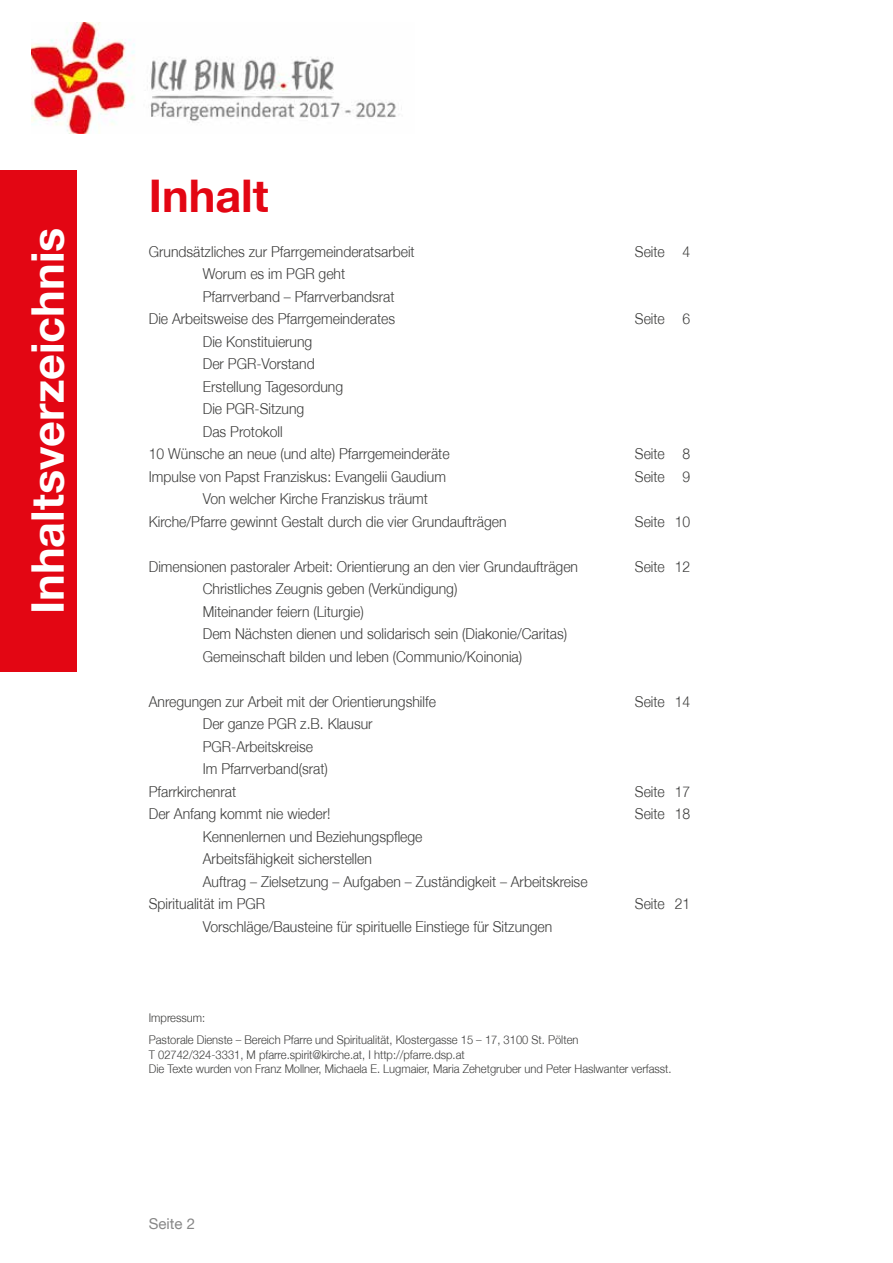
<style>
.page{position:relative;width:893px;height:1263px;background:#fff}
.page>*{position:absolute;margin:0;border:0;box-sizing:border-box;transform-origin:0 0}
.t1{font:700 45px "Helvetica Neue";color:#fff}
.t2{font:700 45px "Helvetica Neue";color:#e30613}
.t3{font:300 15px/22.5px "Helvetica Neue";color:#3c3c3b;scale:.93 1}
.t4{font:15px "Helvetica Neue";color:#878787}
.t5{font:300 12px/22.5px "Helvetica Neue";color:#3c3c3b;scale:.93 1}
</style>
<div class="page">
<div style="left:0;top:170px;width:77px;height:502px;background:#e30613"></div>
<img style="left:32px;top:22px;width:370px;height:112px">
<h1 class="t1" style="left:20px;top:614px;width:388px;rotate:-90deg">Inhaltsverzeichnis</h1>
<h1 class="t2" style="left:149px;top:168px;width:121px">Inhalt</h1>
<p class="t3" style="left:149px;top:240px;width:287px">Grundsätzliches zur Pfarrgemeinderatsarbeit</p>
<p class="t3" style="left:635px;top:240px;width:61px">Seite 4</p>
<p class="t3" style="left:203px;top:262px;width:155px">Worum es im PGR geht</p>
<p class="t3" style="left:203px;top:285px;width:208px">Pfarrverband – Pfarrverbandsrat</p>
<p class="t3" style="left:149px;top:307px;width:266px">Die Arbeitsweise des Pfarrgemeinderates</p>
<p class="t3" style="left:635px;top:307px;width:61px">Seite 6</p>
<p class="t3" style="left:203px;top:330px;width:119px">Die Konstituierung</p>
<p class="t3" style="left:203px;top:352px;width:122px">Der PGR-Vorstand</p>
<p class="t3" style="left:203px;top:375px;width:152px">Erstellung Tagesordung</p>
<p class="t3" style="left:203px;top:397px;width:111px">Die PGR-Sitzung</p>
<p class="t3" style="left:203px;top:420px;width:87px">Das Protokoll</p>
<p class="t3" style="left:149px;top:442px;width:325px">10 Wünsche an neue (und alte) Pfarrgemeinderäte</p>
<p class="t3" style="left:635px;top:442px;width:61px">Seite 8</p>
<p class="t3" style="left:149px;top:465px;width:321px">Impulse von Papst Franziskus: Evangelii Gaudium</p>
<p class="t3" style="left:635px;top:465px;width:61px">Seite 9</p>
<p class="t3" style="left:149px;top:487px;width:386px;text-indent:54px">Von welcher Kirche Franziskus träumt<br>Kirche/Pfarre gewinnt Gestalt durch die vier Grundaufträgen</p>
<p class="t3" style="left:635px;top:510px;width:61px">Seite 10</p>
<p class="t3" style="left:149px;top:555px;width:463px">Dimensionen pastoraler Arbeit: Orientierung an den vier Grundaufträgen</p>
<p class="t3" style="left:635px;top:555px;width:61px">Seite 12</p>
<p class="t3" style="left:203px;top:577px;width:393px">Christliches Zeugnis geben (Verkündigung)<br>Miteinander feiern (Liturgie)<br>Dem Nächsten dienen und solidarisch sein (Diakonie/Caritas)<br>Gemeinschaft bilden und leben (Communio/Koinonia)</p>
<p class="t3" style="left:149px;top:690px;width:310px">Anregungen zur Arbeit mit der Orientierungshilfe</p>
<p class="t3" style="left:635px;top:690px;width:61px">Seite 14</p>
<p class="t3" style="left:203px;top:712px;width:184px">Der ganze PGR z.B. Klausur</p>
<p class="t3" style="left:203px;top:735px;width:120px">PGR-Arbeitskreise</p>
<p class="t3" style="left:203px;top:757px;width:136px">Im Pfarrverband(srat)</p>
<p class="t3" style="left:149px;top:780px;width:95px">Pfarrkirchenrat</p>
<p class="t3" style="left:635px;top:780px;width:61px">Seite 17</p>
<p class="t3" style="left:149px;top:802px;width:197px">Der Anfang kommt nie wieder!</p>
<p class="t3" style="left:635px;top:802px;width:61px">Seite 18</p>
<p class="t3" style="left:203px;top:825px;width:238px">Kennenlernen und Beziehungspflege</p>
<p class="t3" style="left:203px;top:847px;width:183px">Arbeitsfähigkeit sicherstellen</p>
<p class="t3" style="left:203px;top:870px;width:415px">Auftrag – Zielsetzung – Aufgaben – Zuständigkeit – Arbeitskreise</p>
<p class="t3" style="left:149px;top:892px;width:127px">Spiritualität im PGR</p>
<p class="t3" style="left:635px;top:892px;width:61px">Seite 21</p>
<p class="t3" style="left:203px;top:915px;width:377px">Vorschläge/Bausteine für spirituelle Einstiege für Sitzungen</p>
<p class="t5" style="left:149px;top:1006px;width:463px">Impressum:<br>Pastorale Dienste – Bereich Pfarre und Spiritualität, Klostergasse 15 – 17, 3100 St. Pölten</p>
<p class="t5" style="left:149px;top:1047px;width:564px;line-height:14.4px">T 02742/324-3331, M pfarre.spirit@kirche.at, I http://pfarre.dsp.at<br>Die Texte wurden von Franz Mollner, Michaela E. Lugmaier, Maria Zehetgruber und Peter Haslwanter verfasst.</p>
<p class="t4" style="left:149px;top:1215px;width:48px">Seite 2</p>
</div>
